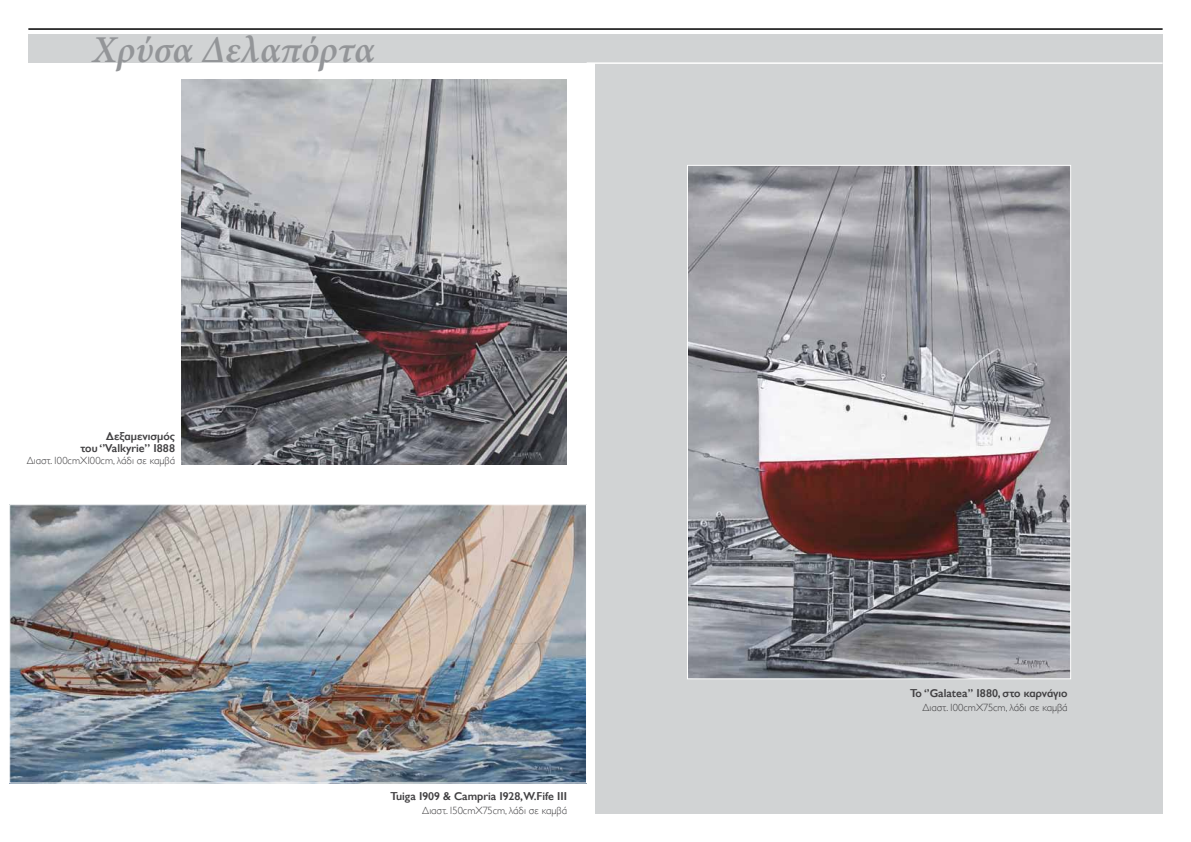
<style>
.page{position:relative;width:1191px;height:842px;background:#fff}
.page>*{position:absolute;margin:0;border:0;box-sizing:border-box;transform-origin:0 0}
.t1{font:italic 600 38px "Minion Pro";letter-spacing:-.005em;color:#939598}
.t2{font:600 11.5px/12px "Gill Sans Hel";color:#414042;text-align:right}
.t3{font:300 10.5px "Gill Sans Hel";color:#414042}
</style>
<div class="page">
<img style="left:181px;top:79px;width:386px;height:385px">
<div style="left:28px;top:34px;width:599px;height:28px;background:#d1d3d4"></div>
<div style="left:595px;top:34px;width:567px;height:780px;background:#d1d3d4"></div>
<hr style="left:28px;top:28px;width:1134px;height:2px;background:#000">
<img style="left:11px;top:506px;width:573px;height:275px">
<div style="left:9px;top:504px;width:577px;height:279px;border:1px solid #fff"></div>
<hr style="left:586px;top:62px;width:576px;height:2px;background:#fff">
<img style="left:689px;top:167px;width:379px;height:510px">
<h1 class="t1" style="left:93px;top:24px;width:283px">Χρύσα Δελαπόρτα</h1>
<p class="t2" style="left:80px;top:431px;width:96px">Δεξαμενισμός<br>του ‘’Valkyrie’’ 1888</p>
<p class="t3" style="left:27px;top:455px;width:150px">Διαστ. 100cmX100cm, λάδι σε καμβά</p>
<p class="t2" style="left:390px;top:790px;width:178px">Tuiga 1909 &amp; Campria 1928,W.Fife III</p>
<p class="t3" style="left:422px;top:804px;width:146px">Διαστ. 150cmX75cm, λάδι σε καμβά</p>
<p class="t2" style="left:910px;top:687px;width:159px">Το ‘’Galatea’’ 1880, στο καρνάγιο</p>
<p class="t3" style="left:922px;top:701px;width:147px">Διαστ. 100cmX75cm, λάδι σε καμβά</p>
</div>
